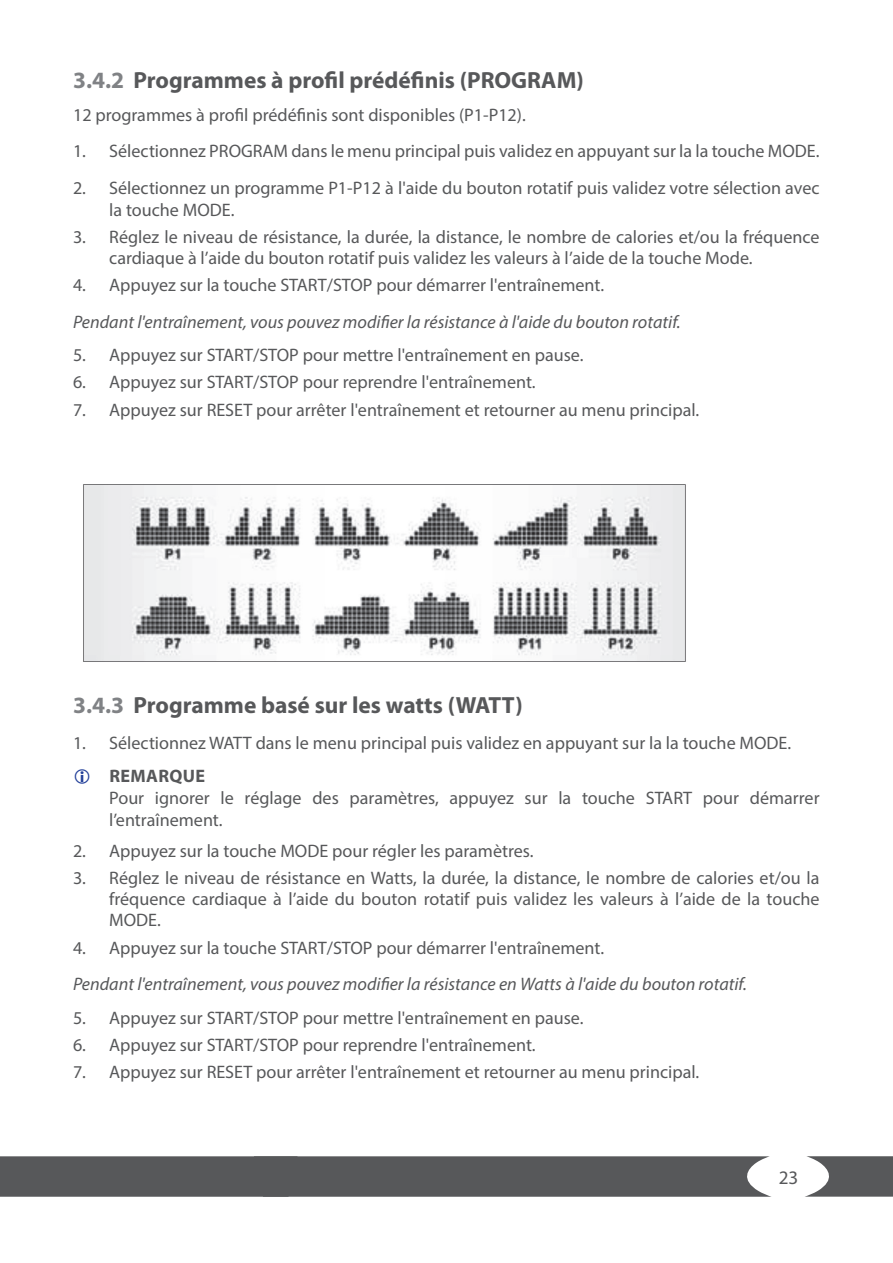
<style>
.page{position:relative;width:893px;height:1263px;background:#fff}
.page>*{position:absolute;margin:0;border:0;box-sizing:border-box;transform-origin:0 0}
.t1{font:700 23.4px "Myriad Pro";color:#57585a}
.t2{font:19.2px "Myriad Pro";color:#57585a}
.Text_Hinweise{font:18.15px/21.3px "Myriad Pro";color:#57585a}
.t3{font:italic 18.15px "Myriad Pro";color:#57585a}
.t4{font:700 18.15px "Myriad Pro";letter-spacing:.02em;color:#57585a}
.s1{color:#808285}
</style>
<div class="page">
<img style="left:83px;top:484px;width:603px;height:178px">
<svg style="left:0;top:1156px;width:771px;height:41px;background:#5d5d5f"></svg>
<svg style="left:805px;top:1156px;width:88px;height:41px"></svg>
<p class="t1" style="left:73px;top:65px;width:512px"><span class="s1">3.4.2</span> Programmes à profil prédéfinis (PROGRAM)</p>
<p class="Text_Hinweise" style="left:73px;top:104px;width:454px">12 programmes à profil prédéfinis sont disponibles (P1-P12).</p>
<p class="Text_Hinweise" style="left:73px;top:140px;width:748px">1. Sélectionnez PROGRAM dans le menu principal puis validez en appuyant sur la la touche MODE.</p>
<p class="Text_Hinweise" style="left:109px;top:177px;width:712px;line-height:21.8px;text-indent:-36px">2. Sélectionnez un programme P1-P12 à l'aide du bouton rotatif puis validez votre sélection avec la touche MODE.</p>
<p class="Text_Hinweise" style="left:109px;top:226px;width:712px;text-indent:-36px">3. Réglez le niveau de résistance, la durée, la distance, le nombre de calories et/ou la fréquence cardiaque à l’aide du bouton rotatif puis validez les valeurs à l’aide de la touche Mode.</p>
<p class="Text_Hinweise" style="left:73px;top:274px;width:533px">4. Appuyez sur la touche START/STOP pour démarrer l'entraînement.</p>
<p class="t3" style="left:73px;top:310px;width:609px">Pendant l'entraînement, vous pouvez modifier la résistance à l'aide du bouton rotatif.</p>
<p class="Text_Hinweise" style="left:73px;top:344px;width:512px">5. Appuyez sur START/STOP pour mettre l'entraînement en pause.</p>
<p class="Text_Hinweise" style="left:73px;top:371px;width:464px">6. Appuyez sur START/STOP pour reprendre l'entraînement.</p>
<p class="Text_Hinweise" style="left:73px;top:399px;width:628px">7. Appuyez sur RESET pour arrêter l'entraînement et retourner au menu principal.</p>
<p class="t1" style="left:73px;top:689px;width:451px"><span class="s1">3.4.3</span> Programme basé sur les watts (WATT)</p>
<p class="Text_Hinweise" style="left:73px;top:732px;width:720px">1. Sélectionnez WATT dans le menu principal puis validez en appuyant sur la la touche MODE.</p>
<p class="t4" style="left:109px;top:764px;width:97px">REMARQUE</p>
<p class="Text_Hinweise" style="left:109px;top:787px;width:712px;line-height:21.8px">Pour ignorer le réglage des paramètres, appuyez sur la touche START pour démarrer l’entraînement.</p>
<p class="Text_Hinweise" style="left:73px;top:839px;width:462px">2. Appuyez sur la touche MODE pour régler les paramètres.</p>
<p class="Text_Hinweise" style="left:109px;top:867px;width:712px;text-align:justify;text-indent:-36px">3. Réglez le niveau de résistance en Watts, la durée, la distance, le nombre de calories et/ou la fréquence cardiaque à l’aide du bouton rotatif puis validez les valeurs à l’aide de la touche MODE.</p>
<p class="Text_Hinweise" style="left:73px;top:937px;width:533px">4. Appuyez sur la touche START/STOP pour démarrer l'entraînement.</p>
<p class="t3" style="left:73px;top:973px;width:675px">Pendant l'entraînement, vous pouvez modifier la résistance en Watts à l'aide du bouton rotatif.</p>
<p class="Text_Hinweise" style="left:73px;top:1006px;width:512px">5. Appuyez sur START/STOP pour mettre l'entraînement en pause.</p>
<p class="Text_Hinweise" style="left:73px;top:1034px;width:464px">6. Appuyez sur START/STOP pour reprendre l'entraînement.</p>
<p class="Text_Hinweise" style="left:73px;top:1061px;width:628px">7. Appuyez sur RESET pour arrêter l'entraînement et retourner au menu principal.</p>
<p class="t2" style="left:779px;top:1166px;width:21px">23</p>
</div>
